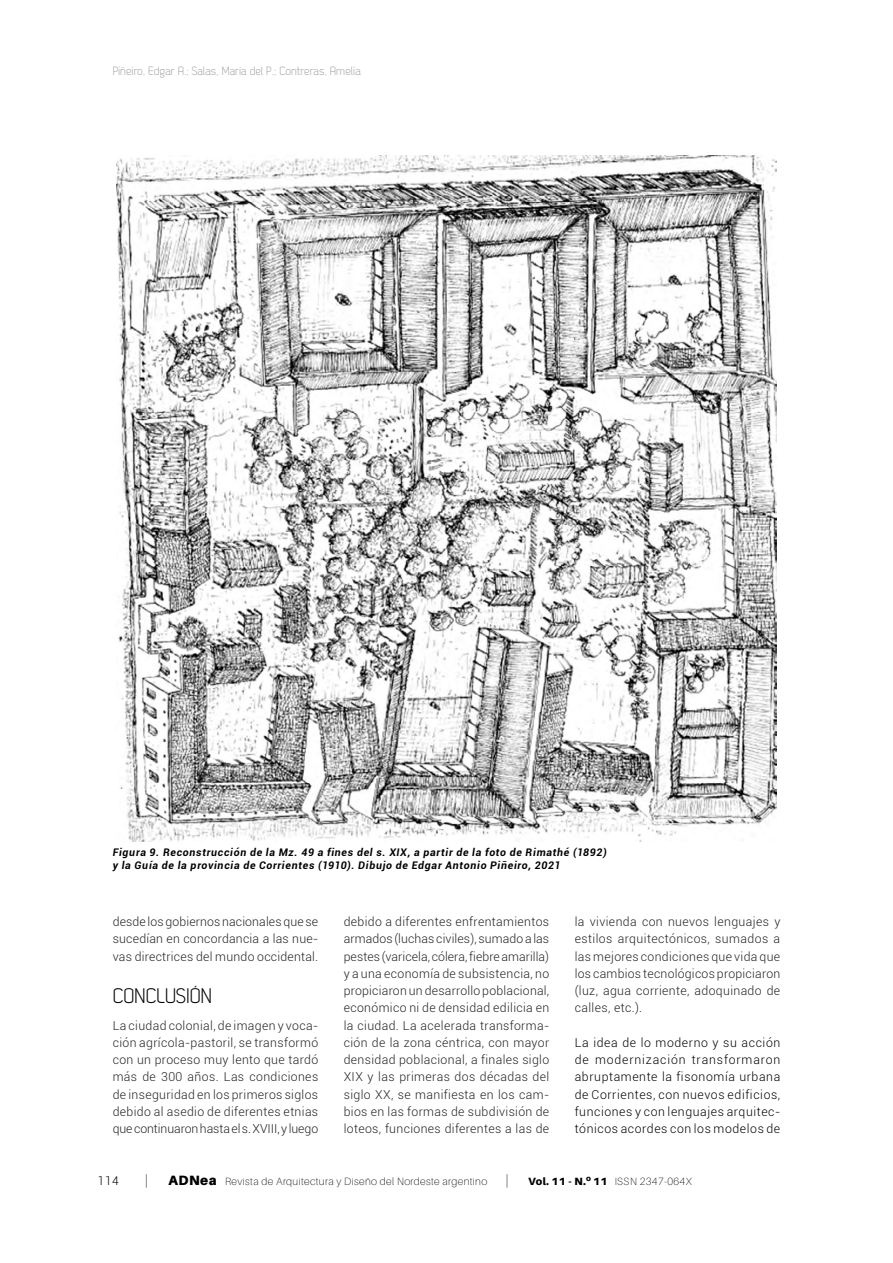
<style>
.page{position:relative;width:893px;height:1263px;background:#fff}
.page>*{position:absolute;margin:0;border:0;box-sizing:border-box;transform-origin:0 0}
.SUB-TITULO-I{font:21px "Dekar";color:#000}
.t1{font:100 13.5px "Aileron";color:#000}
.TEXTO_2018{font:300 12.3px/17.2px "Roboto";letter-spacing:.03em;color:#222;text-align:justify}
.TEXTO_2018-2{font:300 12.3px/17.2px "Roboto";letter-spacing:.045em;color:#000;text-align:justify}
.t2{font:12px "Dekar";color:#a8a8a7}
.t3{font:300 12px "Roboto";color:#000}
.Epígrafes{font:italic 700 10.5px "Roboto";letter-spacing:.07em;color:#000}
.t4{font:100 10.5px "Aileron";letter-spacing:.04em;color:#000}
.s1{font-weight:900;font-size:13.5px}
.s2{font-weight:900}
</style>
<div class="page">
<img style="left:116px;top:155px;width:661px;height:686px">
<p class="t2" style="left:113px;top:65px;width:250px">Piñeiro, Edgar A.; Salas, María del P.; Contreras, Amelia</p>
<p class="Epígrafes" style="left:113px;top:845px;width:495px">Figura 9. Reconstrucción de la Mz. 49 a fines del s. XIX, a partir de la foto de Rimathé (1892)</p>
<p class="Epígrafes" style="left:113px;top:858px;width:449px">y la Guía de la provincia de Corrientes (1910). Dibujo de Edgar Antonio Piñeiro, 2021</p>
<p class="TEXTO_2018" style="left:113px;top:913px;width:207px">desde los gobiernos nacionales que se sucedían en concordancia a las nue&shy;vas directrices del mundo occidental.</p>
<p class="SUB-TITULO-I" style="left:113px;top:985px;width:101px">CONCLUSIÓN</p>
<p class="TEXTO_2018" style="left:113px;top:1016px;width:207px">La ciudad colonial, de imagen y voca&shy;ción agrícola-pastoril, se transformó con un proceso muy lento que tardó más de 300 años. Las condiciones de inseguridad en los primeros siglos debido al asedio de diferentes etnias que continuaron hasta el s. XVIII, y luego</p>
<p class="TEXTO_2018" style="left:344px;top:913px;width:207px">debido a diferentes enfrentamientos armados (luchas civiles), sumado a las pestes (varicela, cólera, fiebre amarilla) y a una economía de subsistencia, no propiciaron un desarrollo poblacional, económico ni de densidad edilicia en la ciudad. La acelerada transforma&shy;ción de la zona céntrica, con mayor densidad poblacional, a finales siglo XIX y las primeras dos décadas del siglo XX, se manifiesta en los cam&shy;bios en las formas de subdivisión de loteos, funciones diferentes a las de</p>
<p class="TEXTO_2018" style="left:575px;top:913px;width:207px">la vivienda con nuevos lenguajes y estilos arquitectónicos, sumados a las mejores condiciones que vida que los cambios tecnológicos propiciaron (luz, agua corriente, adoquinado de calles, etc.).</p>
<p class="TEXTO_2018-2" style="left:575px;top:1033px;width:207px">La idea de lo moderno y su acción de modernización transformaron abruptamente la fisonomía urbana de Corrientes, con nuevos edificios, funciones y con lenguajes arquitec&shy;tónicos acordes con los modelos de</p>
<p class="t3" style="left:98px;top:1172px;width:23px">114</p>
<p class="t1" style="left:145px;top:1173px;width:5px">|</p>
<p class="t4" style="left:169px;top:1175px;width:320px"><span class="s1">ADNea</span> Revista de Arquitectura y Diseño del Nordeste argentino</p>
<p class="t1" style="left:506px;top:1173px;width:5px">|</p>
<p class="t4" style="left:528px;top:1175px;width:165px"><span class="s2">Vol. 11 - N.</span><sup>o</sup> <span class="s2">11</span> ISSN 2347-064X</p>
</div>
